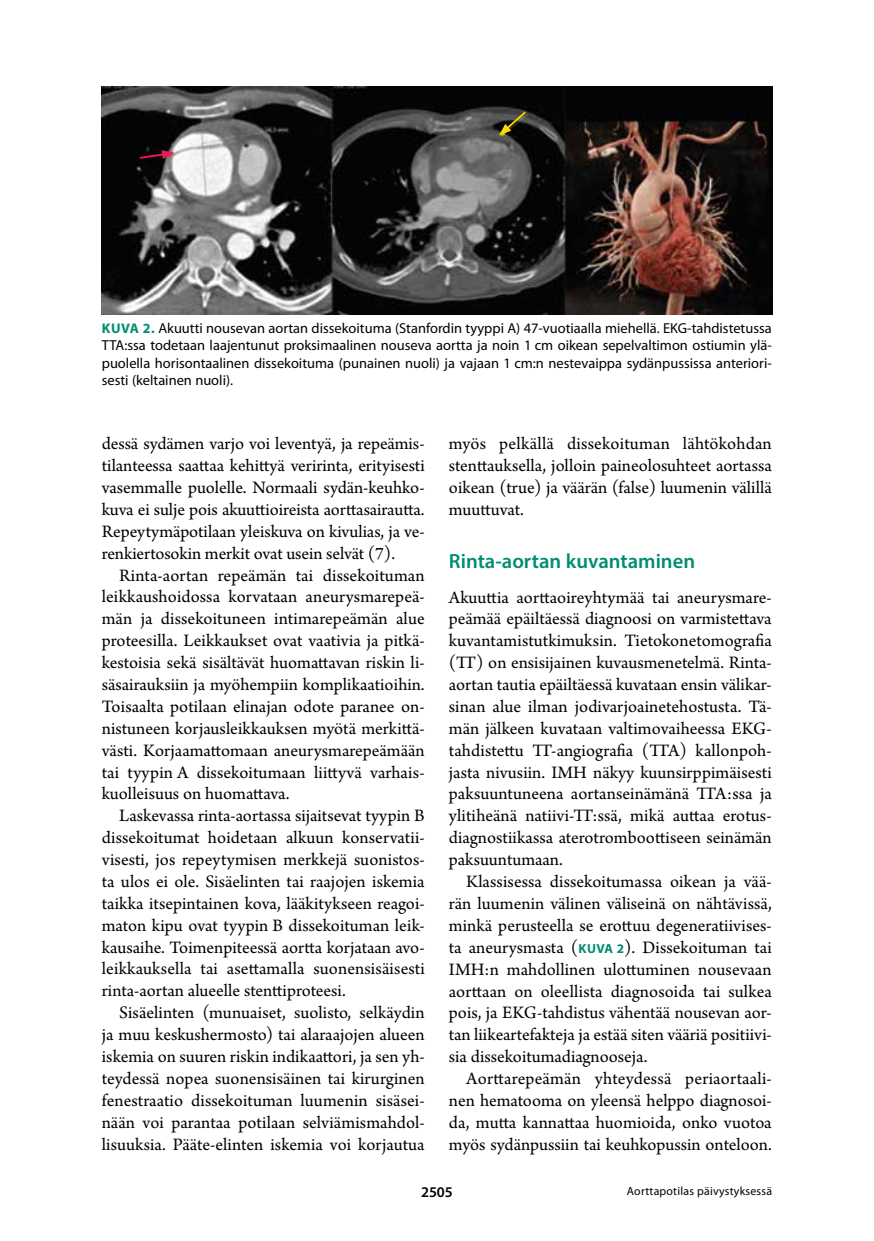
<style>
.page{position:relative;width:874px;height:1241px;background:#fff}
.page>*{position:absolute;margin:0;border:0;box-sizing:border-box;transform-origin:0 0}
.t1{font:600 20.65px "Myriad Pro";color:#008d72}
.t2{font:18.38px/21.9px "Arno Pro";color:#000;text-align:justify}
.t3{font:600 14.88px "Myriad Pro";color:#000}
.t4{font:14.35px/17.5px "Myriad Pro";color:#000;text-align:justify}
.t5{font:11.9px "Myriad Pro";letter-spacing:.02em;color:#000}
.s1{font-weight:700;font-size:14px;color:#008d72}
.s2{font-family:"Myriad Pro";font-weight:700;font-size:13.12px;color:#008d72}
</style>
<div class="page">
<img style="left:102px;top:86px;width:669px;height:228px">
<svg style="left:499px;top:110px;width:28px;height:25px"></svg>
<svg style="left:138px;top:150px;width:36px;height:10px"></svg>
<p class="t4" style="left:102px;top:319px;width:671px"><span class="s1">KUVA 2.</span> Akuutti nousevan aortan dissekoituma (Stanfordin tyyppi A) 47-vuotiaalla miehellä. EKG-tahdistetussa TTA:ssa todetaan laajentunut proksimaalinen nouseva aortta ja noin 1 cm oikean sepelvaltimon ostiumin ylä&shy;puolella horisontaalinen dissekoituma (punainen nuoli) ja vajaan 1 cm:n nestevaippa sydänpussissa anteriori&shy;sesti (keltainen nuoli).</p>
<p class="t2" style="left:448px;top:433px;width:324px">myös pelkällä dissekoituman lähtökohdan stenttauksella, jolloin paineolosuhteet aortassa oikean (true) ja väärän (false) luumenin välillä muuttuvat.</p>
<p class="t1" style="left:448px;top:547px;width:248px">Rinta-aortan kuvantaminen</p>
<p class="t2" style="left:448px;top:587px;width:324px">Akuuttia aorttaoireyhtymää tai aneurysmare&shy;peämää epäiltäessä diagnoosi on varmistettava kuvantamistutkimuksin. Tietokonetomografia (TT) on ensisijainen kuvausmenetelmä. Rinta&shy;aortan tautia epäiltäessä kuvataan ensin välikar&shy;sinan alue ilman jodivarjoainetehostusta. Tä&shy;män jälkeen kuvataan valtimovaiheessa EKG&shy;tahdistettu TT-angiografia (TTA) kallonpoh&shy;jasta nivusiin. IMH näkyy kuunsirppimäisesti paksuuntuneena aortanseinämänä TTA:ssa ja ylitiheänä natiivi-TT:ssä, mikä auttaa erotus&shy;diagnostiikassa aterotromboottiseen seinämän paksuuntumaan.</p>
<p class="t2" style="left:448px;top:871px;width:324px;text-indent:17px">Klassisessa dissekoitumassa oikean ja vää&shy;rän luumenin välinen väliseinä on nähtävissä, minkä perusteella se erottuu degeneratiivises&shy;ta aneurysmasta (<span class="s2">KUVA 2</span>). Dissekoituman tai IMH:n mahdollinen ulottuminen nousevaan aorttaan on oleellista diagnosoida tai sulkea pois, ja EKG-tahdistus vähentää nousevan aor&shy;tan liikeartefakteja ja estää siten vääriä positiivi&shy;sia dissekoitumadiagnooseja.</p>
<p class="t2" style="left:448px;top:1068px;width:324px;text-indent:17px">Aorttarepeämän yhteydessä periaortaali&shy;nen hematooma on yleensä helppo diagnosoi&shy;da, mutta kannattaa huomioida, onko vuotoa myös sydänpussiin tai keuhkopussin onteloon.</p>
<p class="t5" style="left:626px;top:1183px;width:147px">Aorttapotilas päivystyksessä</p>
<p class="t2" style="left:102px;top:434px;width:324px">dessä sydämen varjo voi leventyä, ja repeämis&shy;tilanteessa saattaa kehittyä veririnta, erityisesti vasemmalle puolelle. Normaali sydän-keuhko&shy;kuva ei sulje pois akuuttioireista aorttasairautta.<br>Repeytymäpotilaan yleiskuva on kivulias, ja ve&shy;renkiertosokin merkit ovat usein selvät (7).</p>
<p class="t2" style="left:102px;top:565px;width:324px;text-indent:17px">Rinta-aortan repeämän tai dissekoituman leikkaushoidossa korvataan aneurysmarepeä&shy;män ja dissekoituneen intimarepeämän alue proteesilla. Leikkaukset ovat vaativia ja pitkä&shy;kestoisia sekä sisältävät huomattavan riskin li&shy;säsairauksiin ja myöhempiin komplikaatioihin.<br>Toisaalta potilaan elinajan odote paranee on&shy;nistuneen korjausleikkauksen myötä merkittä&shy;västi. Korjaamattomaan aneurysmarepeämään tai tyypin A dissekoitumaan liittyvä varhais&shy;kuolleisuus on huomattava.</p>
<p class="t2" style="left:102px;top:805px;width:324px;text-indent:17px">Laskevassa rinta-aortassa sijaitsevat tyypin B dissekoitumat hoidetaan alkuun konservatii&shy;visesti, jos repeytymisen merkkejä suonistos&shy;ta ulos ei ole. Sisäelinten tai raajojen iskemia taikka itsepintainen kova, lääkitykseen reagoi&shy;maton kipu ovat tyypin B dissekoituman leik&shy;kausaihe. Toimenpiteessä aortta korjataan avo&shy;leikkauksella tai asettamalla suonensisäisesti rinta-aortan alueelle stenttiproteesi.</p>
<p class="t2" style="left:102px;top:1002px;width:324px;text-indent:17px">Sisäelinten (munuaiset, suolisto, selkäydin ja muu keskushermosto) tai alaraajojen alueen iskemia on suuren riskin indikaattori, ja sen yh&shy;teydessä nopea suonensisäinen tai kirurginen fenestraatio dissekoituman luumenin sisäsei&shy;nään voi parantaa potilaan selviämismahdol&shy;lisuuksia. Pääte-elinten iskemia voi korjautua</p>
<p class="t3" style="left:421px;top:1182px;width:33px">2505</p>
</div>
